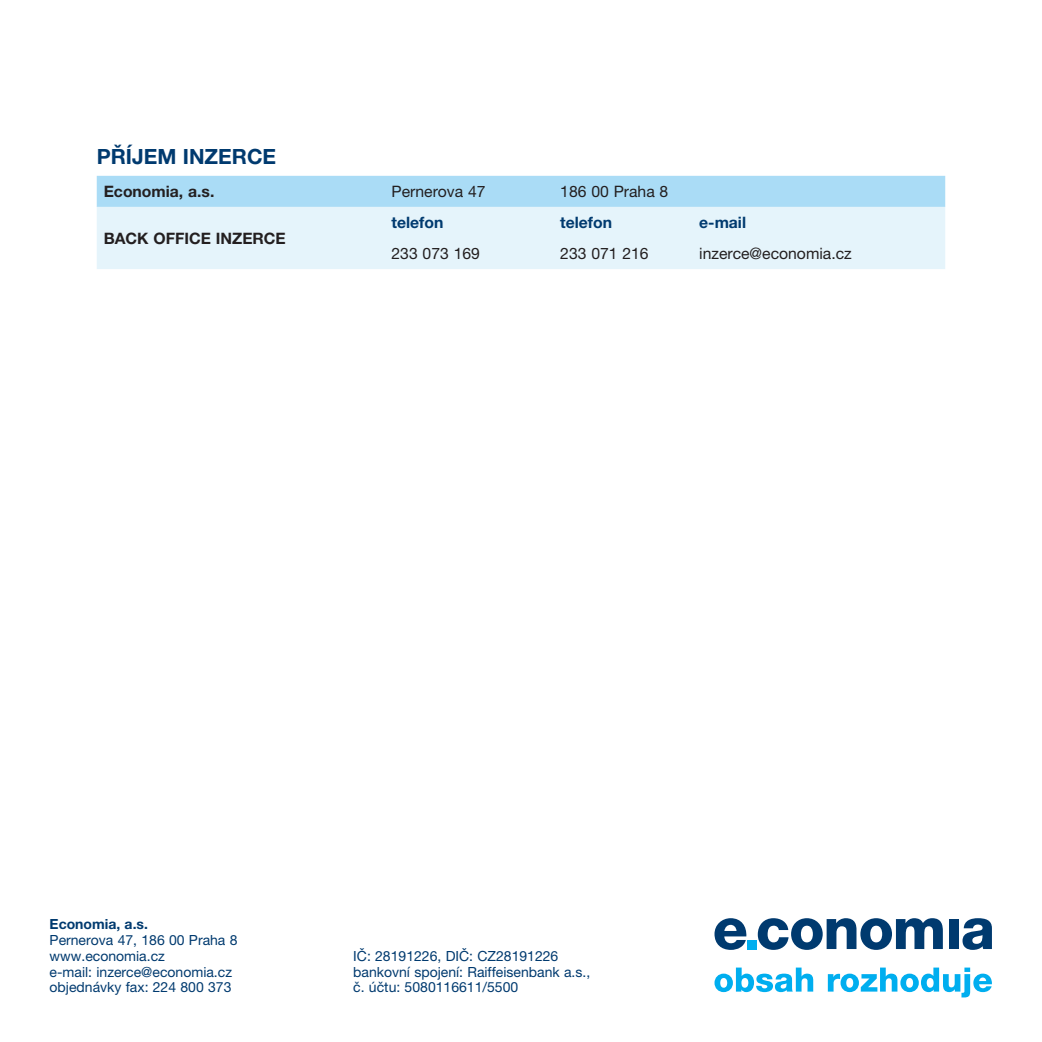
<style>
.page{position:relative;width:1042px;height:1042px;background:#fff}
.page>*{position:absolute;margin:0;border:0;box-sizing:border-box;transform-origin:0 0}
.t1{font:700 21px "Helvetica Neue LT Pro";color:#003a6f}
.t2{font:15.75px "Helvetica Neue LT Pro";color:#231f20}
.t3{font:700 15.75px "Helvetica Neue LT Pro";color:#231f20}
.t4{font:700 15.75px "Helvetica Neue LT Pro";color:#003a6f}
.t5{font:14px/15.8px "Helvetica Neue LT Pro";color:#003a6f}
.t6{font:700 14px "Helvetica Neue LT Pro";color:#003a6f}
</style>
<div class="page">
<svg style="left:714px;top:918px;width:33px;height:32px"></svg>
<svg style="left:758px;top:918px;width:185px;height:32px"></svg>
<svg style="left:962px;top:918px;width:30px;height:32px"></svg>
<div style="left:747px;top:940px;width:10px;height:9px;background:#00aeef"></div>
<div style="left:948px;top:919px;width:10px;height:30px;background:#003a6f"></div>
<svg style="left:714px;top:967px;width:99px;height:25px"></svg>
<svg style="left:828px;top:967px;width:164px;height:30px"></svg>
<div style="left:97px;top:176px;width:848px;height:31px;background:#aadcf6"></div>
<div style="left:97px;top:207px;width:848px;height:62px;background:#e5f4fb"></div>
<h1 class="t1" style="left:97px;top:143px;width:181px">PŘÍJEM INZERCE</h1>
<p class="t3" style="left:104px;top:182px;width:112px">Economia, a.s.</p>
<p class="t2" style="left:391px;top:182px;width:96px">Pernerova 47</p>
<p class="t2" style="left:560px;top:182px;width:110px">186 00 Praha 8</p>
<p class="t3" style="left:104px;top:228px;width:183px">BACK OFFICE INZERCE</p>
<p class="t4" style="left:391px;top:213px;width:53px">telefon</p>
<p class="t4" style="left:560px;top:213px;width:53px">telefon</p>
<p class="t4" style="left:699px;top:213px;width:48px">e-mail</p>
<p class="t2" style="left:391px;top:244px;width:90px">233 073 169</p>
<p class="t2" style="left:560px;top:244px;width:90px">233 071 216</p>
<p class="t2" style="left:699px;top:244px;width:154px">inzerce@economia.cz</p>
<p class="t6" style="left:50px;top:915px;width:100px">Economia, a.s.</p>
<p class="t5" style="left:50px;top:932px;width:189px">Pernerova 47, 186 00 Praha 8 www.economia.cz<br>e-mail: inzerce@economia.cz objednávky fax: 224 800 373</p>
<p class="t5" style="left:353px;top:948px;width:238px">IČ: 28191226, DIČ: CZ28191226 bankovní spojení: Raiffeisenbank a.s., č. účtu: 5080116611/5500</p>
</div>
